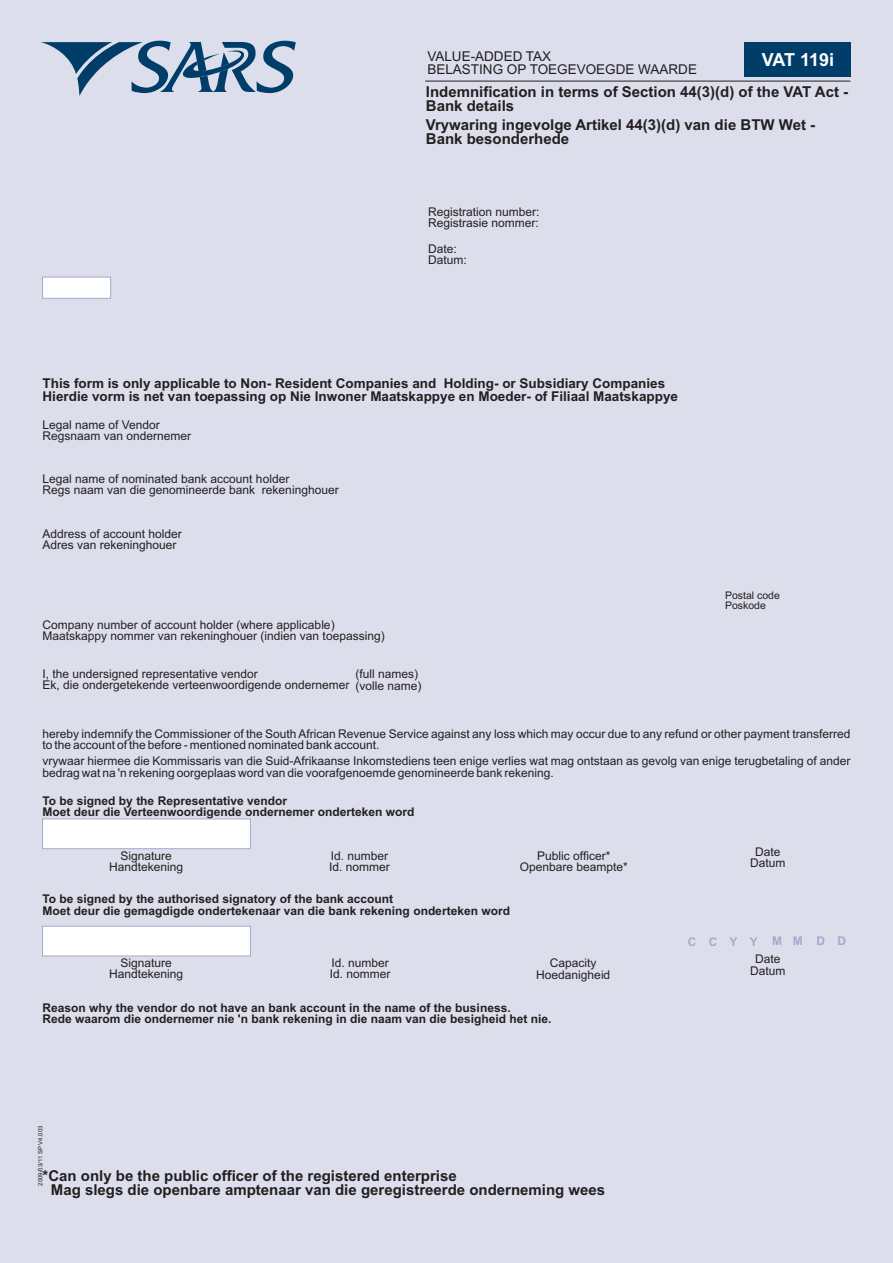
<style>
.page{position:relative;width:893px;height:1263px;background:#dddeec}
.page>*{position:absolute;margin:0;border:0;box-sizing:border-box;transform-origin:0 0}
.t1{font:700 18px "Arial";letter-spacing:-.055em;color:#fff}
.t2{font:700 15px/14.2px "Arial";color:#231f20}
.t3{font:700 13.5px/12.8px "Arial";color:#231f20}
.t4{font:13.5px/13.5px "Arial";color:#231f20}
.t5{font:12px/11.4px "Arial";color:#231f20}
.t6{font:700 12px/11.4px "Arial";color:#231f20}
.t7{font:700 12px "Arial";letter-spacing:1.02em;color:#a5aacc}
.t8{font:10.5px/11.7px "Arial";color:#231f20}
.t9{font:700 10.5px/17.5px "Arial";color:#231f20}
.t10{font:6px "Arial";color:#231f20}
</style>
<div class="page">
<div style="left:744px;top:43px;width:106px;height:34px;background:#003e69"></div>
<hr style="left:425px;top:81px;width:425px;height:1px;background:#231f20">
<svg style="left:41px;top:41px;width:255px;height:55px;background:#8ea5bd"></svg>
<div style="left:42px;top:819px;width:209px;height:30px;background:#fff;border:1px solid #a5aacc"></div>
<div style="left:42px;top:926px;width:209px;height:30px;background:#fff;border:1px solid #a5aacc"></div>
<div style="left:42px;top:277px;width:69px;height:21px;background:#fff;border:1px solid #a5aacc"></div>
<p class="t4" style="left:427px;top:50px;width:271px">VALUE-ADDED TAX<br>BELASTING OP TOEGEVOEGDE WAARDE</p>
<h1 class="t1" style="left:762px;top:53px;width:74px">VAT 119i</h1>
<p class="t2" style="left:426px;top:86px;width:424px">Indemnification in terms of Section 44(3)(d) of the VAT Act -<br>Bank details</p>
<p class="t2" style="left:426px;top:119px;width:391px">Vrywaring ingevolge Artikel 44(3)(d) van die BTW Wet -<br>Bank besonderhede</p>
<p class="t8" style="left:425px;top:128px;width:192px">Enquiries should be addressed to SARS:<br>Navrae moet gerig word aan SARS:</p>
<p class="t5" style="left:428px;top:207px;width:113px">Registration number:<br>Registrasie nommer:</p>
<p class="t5" style="left:428px;top:244px;width:40px">Date:<br>Datum:</p>
<p class="t9" style="left:425px;top:237px;width:33px">Tel<br>E-mail</p>
<p class="t9" style="left:425px;top:367px;width:34px">Datum</p>
<p class="t3" style="left:43px;top:378px;width:637px">This form is only applicable to Non- Resident Companies and Holding- or Subsidiary Companies<br>Hierdie vorm is net van toepassing op Nie Inwoner Maatskappye en Moeder- of Filiaal Maatskappye</p>
<p class="t5" style="left:42px;top:420px;width:150px">Legal name of Vendor<br>Regsnaam van ondernemer</p>
<p class="t5" style="left:43px;top:474px;width:298px">Legal name of nominated bank account holder<br>Regs naam van die genomineerde bank rekeninghouer</p>
<p class="t5" style="left:43px;top:529px;width:141px">Address of account holder<br>Adres van rekeninghouer</p>
<p class="t5" style="left:43px;top:620px;width:344px">Company number of account holder (where applicable)<br>Maatskappy nommer van rekeninghouer (indien van toepassing)</p>
<p class="t8" style="left:725px;top:591px;width:56px;line-height:9.9px">Postal code<br>Poskode</p>
<p class="t5" style="left:43px;top:669px;width:308px">I, the undersigned representative vendor<br>Ek, die ondergetekende verteenwoordigende ondernemer</p>
<p class="t5" style="left:43px;top:729px;width:809px">hereby indemnify the Commissioner of the South African Revenue Service against any loss which may occur due to any refund or other payment transferred to the account of the before - mentioned nominated bank account.</p>
<p class="t5" style="left:43px;top:756px;width:809px">vrywaar hiermee die Kommissaris van die Suid-Afrikaanse Inkomstediens teen enige verlies wat mag ontstaan as gevolg van enige terugbetaling of ander bedrag wat na 'n rekening oorgeplaas word van die voorafgenoemde genomineerde bank rekening.</p>
<p class="t5" style="left:355px;top:669px;width:68px">(full names) (volle name)</p>
<p class="t6" style="left:43px;top:796px;width:374px">To be signed by the Representative vendor<br>Moet deur die Verteenwoordigende ondernemer onderteken word</p>
<p class="t5" style="left:109px;top:851px;width:76px;text-align:center">Signature<br>Handtekening</p>
<p class="t5" style="left:329px;top:851px;width:62px">Id. number<br>Id. nommer</p>
<p class="t6" style="left:43px;top:895px;width:469px">To be signed by the authorised signatory of the bank account<br>Moet deur die gemagdigde ondertekenaar van die bank rekening onderteken word</p>
<p class="t5" style="left:520px;top:851px;width:110px;text-align:center">Public officer*<br>Openbare beampte*</p>
<p class="t5" style="left:109px;top:958px;width:76px;text-align:center">Signature<br>Handtekening</p>
<p class="t5" style="left:330px;top:958px;width:62px">Id. number<br>Id. nommer</p>
<p class="t5" style="left:536px;top:958px;width:76px;text-align:center">Capacity<br>Hoedanigheid</p>
<p class="t6" style="left:43px;top:1003px;width:511px">Reason why the vendor do not have an bank account in the name of the business.<br>Rede waarom die ondernemer nie 'n bank rekening in die naam van die besigheid het nie.</p>
<p class="t10" style="left:38px;top:1186px;width:61px;rotate:-90deg">2009/03/11 SP V4.003</p>
<p class="t2" style="left:51px;top:1170px;width:556px;text-indent:-8px">*Can only be the public officer of the registered enterprise<br>Mag slegs die openbare amptenaar van die geregistreerde onderneming wees</p>
<p class="t5" style="left:750px;top:847px;width:37px;text-align:center">Date<br>Datum</p>
<p class="t7" style="left:688px;top:937px;width:160px">CCYY MMDD</p>
<p class="t5" style="left:750px;top:954px;width:37px;text-align:center">Date<br>Datum</p>
</div>
